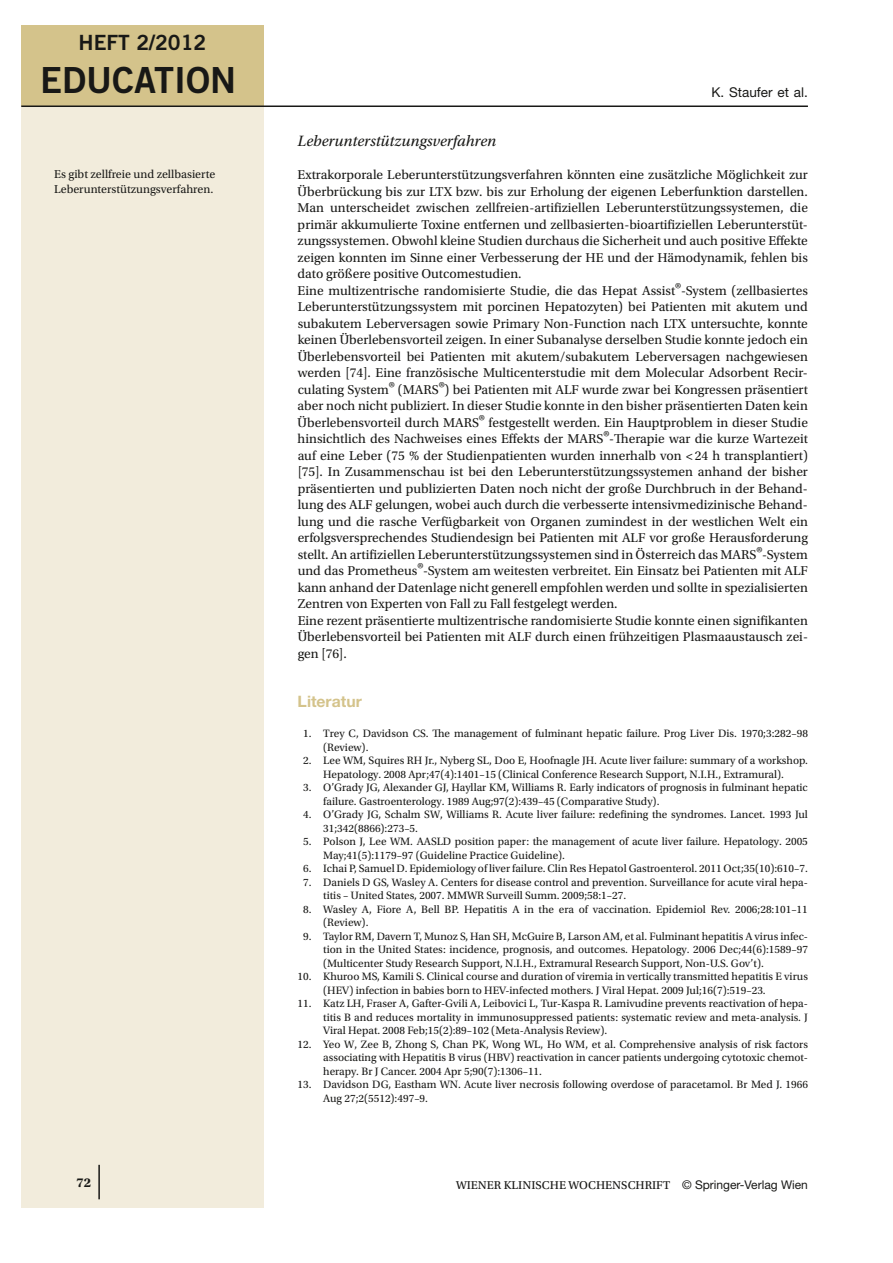
<style>
.page{position:relative;width:893px;height:1263px;background:#fff}
.page>*{position:absolute;margin:0;border:0;box-sizing:border-box;transform-origin:0 0}
.t1{font:36px "Trade Gothic LT Std Bd 2";color:#181816}
.t2{font:21px "Trade Gothic LT Std Bd 2";color:#181816}
.t3{font:italic 15.75px "Utopia Std";color:#181816}
.t4{font:700 15.75px "Helvetica Neue";color:#d4c38b}
.t5{font:13.5px/16.5px "Utopia Std";color:#181816}
.t6{font:13.5px "Helvetica Neue";color:#181816}
.t7{font:700 13.5px "Utopia Std";color:#181816}
.t8{font:12px/15px "Utopia Std";color:#181816}
.t9{font:12px "Utopia Std Capt";color:#181816}
.t10{font:11.25px/13.5px "Utopia Std";color:#181816}
.s1{font-size:22.5px}
.s2{font-family:"Helvetica Neue"}
</style>
<div class="page">
<div style="left:21px;top:106px;width:243px;height:1101px;background:#f2ecdc"></div>
<hr style="left:98px;top:1165px;width:2px;height:34px;background:#181816">
<div style="left:21px;top:25px;width:243px;height:81px;background:#d4c38b"></div>
<hr style="left:21px;top:105px;width:787px;height:2px;background:#181816">
<h2 class="t2" style="left:79px;top:30px;width:129px">HEFT 2/2012</h2>
<h1 class="t1" style="left:40px;top:58px;width:198px">EDUCATION</h1>
<p class="t8" style="left:54px;top:167px;width:163px">Es gibt zellfreie und zellbasierte<br>Leberunterstützungsverfahren.</p>
<p class="t7" style="left:77px;top:1174px;width:16px">72</p>
<p class="t6" style="left:711px;top:84px;width:98px">K. Staufer et al.</p>
<p class="t3" style="left:298px;top:133px;width:200px">Leberunterstützungsverfahren</p>
<p class="t5" style="left:298px;top:167px;width:512px">Extrakorporale Leberunterstützungsverfahren könnten eine zusätzliche Möglichkeit zur Überbrückung bis zur LTX bzw. bis zur Erholung der eigenen Leberfunktion darstellen.<br>Man unterscheidet zwischen zellfreien-artifiziellen Leberunterstützungssystemen, die primär akkumulierte Toxine entfernen und zellbasierten-bioartifiziellen Leberunterstüt&shy;zungssystemen. Obwohl kleine Studien durchaus die Sicherheit und auch positive Effekte zeigen konnten im Sinne einer Verbesserung der HE und der Hämodynamik, fehlen bis dato größere positive Outcomestudien.<br>Eine multizentrische randomisierte Studie, die das Hepat Assist<span class="s1">®</span>-System (zellbasiertes Leberunterstützungssystem mit porcinen Hepatozyten) bei Patienten mit akutem und subakutem Leberversagen sowie Primary Non-Function nach LTX untersuchte, konnte keinen Überlebensvorteil zeigen. In einer Subanalyse derselben Studie konnte jedoch ein Überlebensvorteil bei Patienten mit akutem/subakutem Leberversagen nachgewiesen werden [74]. Eine französische Multicenterstudie mit dem Molecular Adsorbent Recir&shy;culating System<span class="s1">®</span> (MARS<span class="s1">®</span>) bei Patienten mit ALF wurde zwar bei Kongressen präsentiert aber noch nicht publiziert. In dieser Studie konnte in den bisher präsentierten Daten kein Überlebensvorteil durch MARS<span class="s1">®</span> festgestellt werden. Ein Hauptproblem in dieser Studie hinsichtlich des Nachweises eines Effekts der MARS<span class="s1">®</span>-Therapie war die kurze Wartezeit auf eine Leber (75 % der Studienpatienten wurden innerhalb von &lt;24 h transplantiert) [75]. In Zusammenschau ist bei den Leberunterstützungssystemen anhand der bisher präsentierten und publizierten Daten noch nicht der große Durchbruch in der Behand&shy;lung des ALF gelungen, wobei auch durch die verbesserte intensivmedizinische Behand&shy;lung und die rasche Verfügbarkeit von Organen zumindest in der westlichen Welt ein erfolgsversprechendes Studiendesign bei Patienten mit ALF vor große Herausforderung stellt. An artifiziellen Leberunterstützungssystemen sind in Österreich das MARS<span class="s1">®</span>-System und das Prometheus<span class="s1">®</span>-System am weitesten verbreitet. Ein Einsatz bei Patienten mit ALF kann anhand der Datenlage nicht generell empfohlen werden und sollte in spezialisierten Zentren von Experten von Fall zu Fall festgelegt werden.<br>Eine rezent präsentierte multizentrische randomisierte Studie konnte einen signifikanten Überlebensvorteil bei Patienten mit ALF durch einen frühzeitigen Plasmaaustausch zei&shy;gen [76].</p>
<p class="t4" style="left:298px;top:692px;width:66px">Literatur</p>
<p class="t10" style="left:323px;top:727px;width:486px;text-indent:-20px">1. Trey C, Davidson CS. The management of fulminant hepatic failure. Prog Liver Dis. 1970;3:282–98 (Review).</p>
<p class="t10" style="left:303px;top:754px;width:506px;text-align:center">2. Lee WM, Squires RH Jr., Nyberg SL, Doo E, Hoofnagle JH. Acute liver failure: summary of a workshop.<br>Hepatology. 2008 Apr;47(4):1401–15 (Clinical Conference Research Support, N.I.H., Extramural).</p>
<p class="t10" style="left:323px;top:781px;width:486px;text-indent:-20px">3. O’Grady JG, Alexander GJ, Hayllar KM, Williams R. Early indicators of prognosis in fulminant hepatic failure. Gastroenterology. 1989 Aug;97(2):439–45 (Comparative Study).</p>
<p class="t10" style="left:323px;top:808px;width:486px;text-indent:-20px">4. O’Grady JG, Schalm SW, Williams R. Acute liver failure: redefining the syndromes. Lancet. 1993 Jul<br>31;342(8866):273–5.</p>
<p class="t10" style="left:323px;top:835px;width:486px;text-indent:-20px">5. Polson J, Lee WM. AASLD position paper: the management of acute liver failure. Hepatology. 2005<br>May;41(5):1179–97 (Guideline Practice Guideline).</p>
<p class="t10" style="left:303px;top:862px;width:506px">6. Ichai P, Samuel D. Epidemiology of liver failure. Clin Res Hepatol Gastroenterol. 2011 Oct;35(10):610–7.</p>
<p class="t10" style="left:323px;top:875px;width:486px;text-indent:-20px">7. Daniels D GS, Wasley A. Centers for disease control and prevention. Surveillance for acute viral hepa&shy;titis – United States, 2007. MMWR Surveill Summ. 2009;58:1–27.</p>
<p class="t10" style="left:323px;top:902px;width:486px;text-indent:-20px">8. Wasley A, Fiore A, Bell BP. Hepatitis A in the era of vaccination. Epidemiol Rev. 2006;28:101–11 (Review).</p>
<p class="t10" style="left:323px;top:929px;width:486px;text-align:justify;text-indent:-20px">9. Taylor RM, Davern T, Munoz S, Han SH, McGuire B, Larson AM, et al. Fulminant hepatitis A virus infec&shy;tion in the United States: incidence, prognosis, and outcomes. Hepatology. 2006 Dec;44(6):1589–97 (Multicenter Study Research Support, N.I.H., Extramural Research Support, Non-U.S. Gov’t).</p>
<p class="t10" style="left:323px;top:970px;width:486px;text-indent:-26px">10. Khuroo MS, Kamili S. Clinical course and duration of viremia in vertically transmitted hepatitis E virus (HEV) infection in babies born to HEV-infected mothers. J Viral Hepat. 2009 Jul;16(7):519–23.</p>
<p class="t10" style="left:323px;top:997px;width:486px;text-align:justify;text-indent:-26px">11. Katz LH, Fraser A, Gafter-Gvili A, Leibovici L, Tur-Kaspa R. Lamivudine prevents reactivation of hepa&shy;titis B and reduces mortality in immunosuppressed patients: systematic review and meta-analysis. J Viral Hepat. 2008 Feb;15(2):89–102 (Meta-Analysis Review).</p>
<p class="t10" style="left:323px;top:1037px;width:486px;text-align:justify;text-indent:-26px">12. Yeo W, Zee B, Zhong S, Chan PK, Wong WL, Ho WM, et al. Comprehensive analysis of risk factors associating with Hepatitis B virus (HBV) reactivation in cancer patients undergoing cytotoxic chemot&shy;herapy. Br J Cancer. 2004 Apr 5;90(7):1306–11.</p>
<p class="t10" style="left:323px;top:1078px;width:486px;text-indent:-26px">13. Davidson DG, Eastham WN. Acute liver necrosis following overdose of paracetamol. Br Med J. 1966<br>Aug 27;2(5512):497–9.</p>
<p class="t9" style="left:456px;top:1178px;width:353px">WIENER KLINISCHE WOCHENSCHRIFT <span class="s2">© Springer-Verlag Wien</span></p>
</div>
